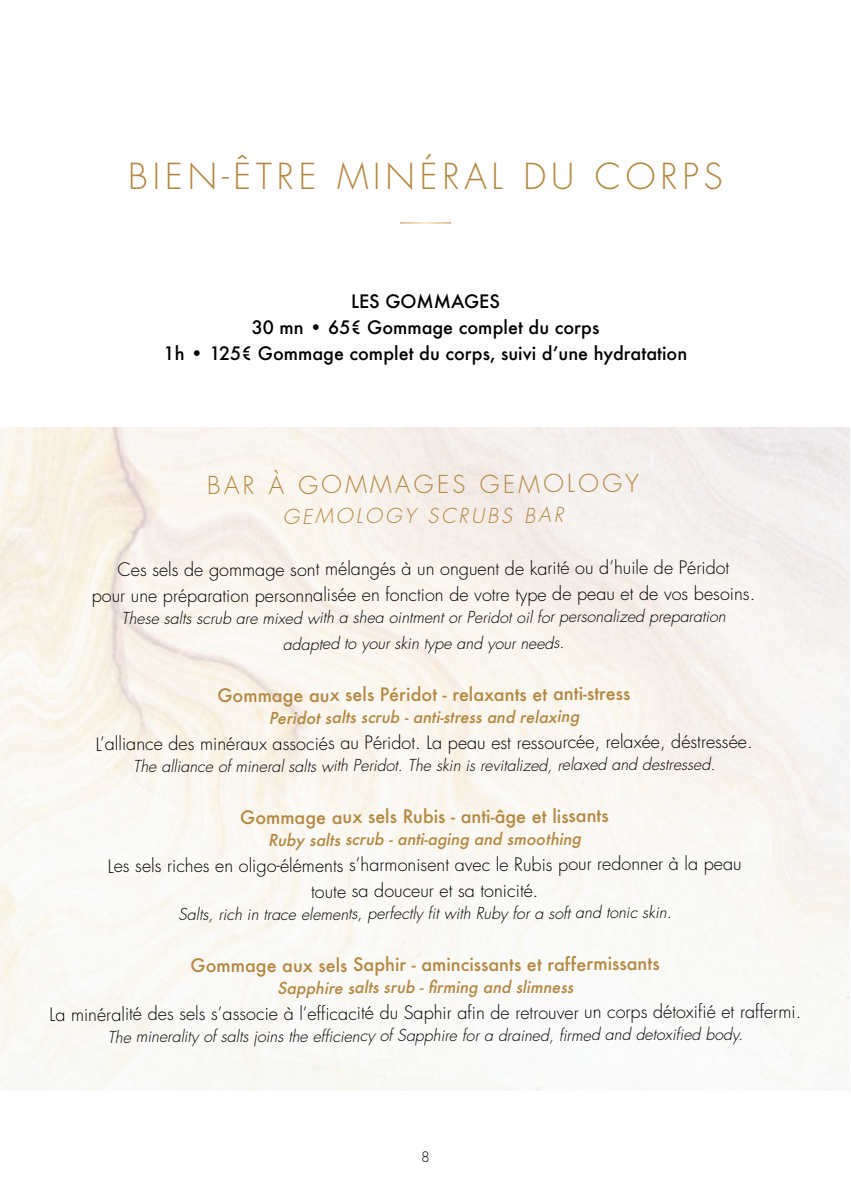
<style>
.page{position:relative;width:851px;height:1191px;background:#fff}
.page>*{position:absolute;margin:0;border:0;box-sizing:border-box;transform-origin:0 0}
.t1{font:300 35px "Futura";letter-spacing:.14em;color:#b38842}
.t2{font:300 24px "Futura";letter-spacing:.135em;color:#b38842}
.t3{font:italic 300 20px "Futura";color:#b38842}
.t4{font:300 18px/26.2px "Futura";letter-spacing:-.005em;color:#000;text-align:center}
.t5{font:500 18px "Futura";letter-spacing:-.005em;color:#b38842}
.t6{font:500 18px/26px "Futura";color:#000;text-align:center}
.t7{font:italic 300 16px/26px "Futura";color:#000;text-align:center}
.t8{font:italic 500 16px "Futura";color:#b38842}
.t9{font:300 14px "Futura";color:#000}
</style>
<div class="page">
<h1 class="t1" style="left:128px;top:154px;width:595px">BIEN-ÊTRE MINÉRAL DU CORPS</h1>
<p class="t6" style="left:164px;top:288px;width:525px">LES GOMMAGES<br>30 mn • 65€ Gommage complet du corps<br>1h • 125€ Gommage complet du corps, suivi d’une hydratation</p>
<h2 class="t2" style="left:207px;top:469px;width:433px">BAR À GOMMAGES GEMOLOGY</h2>
<p class="t3" style="left:283px;top:503px;width:286px">GEMOLOGY SCRUBS BAR</p>
<p class="t4" style="left:92px;top:555px;width:665px">Ces sels de gommage sont mélangés à un onguent de karité ou d’huile de Péridot<br>pour une préparation personnalisée en fonction de votre type de peau et de vos besoins.</p>
<p class="t7" style="left:121px;top:604px;width:609px">These salts scrub are mixed with a shea ointment or Peridot oil for personalized preparation adapted to your skin type and your needs.</p>
<p class="t5" style="left:217px;top:682px;width:414px">Gommage aux sels Péridot - relaxants et anti-stress</p>
<p class="t8" style="left:269px;top:706px;width:315px">Peridot salts scrub - anti-stress and relaxing</p>
<p class="t4" style="left:96px;top:729px;width:658px">L’alliance des minéraux associés au Péridot. La peau est ressourcée, relaxée, déstressée.</p>
<p class="t7" style="left:133px;top:752px;width:587px">The alliance of mineral salts with Peridot. The skin is revitalized, relaxed and destressed.</p>
<p class="t5" style="left:240px;top:804px;width:370px">Gommage aux sels Rubis - anti-âge et lissants</p>
<p class="t8" style="left:268px;top:828px;width:318px">Ruby salts scrub - anti-aging and smoothing</p>
<p class="t4" style="left:108px;top:852px;width:635px">Les sels riches en oligo-éléments s’harmonisent avec le Rubis pour redonner à la peau toute sa douceur et sa tonicité.</p>
<p class="t7" style="left:178px;top:900px;width:498px">Salts, rich in trace elements, perfectly fit with Ruby for a soft and tonic skin.</p>
<p class="t5" style="left:190px;top:952px;width:470px">Gommage aux sels Saphir - amincissants et raffermissants</p>
<p class="t8" style="left:277px;top:976px;width:301px">Sapphire salts srub - firming and slimness</p>
<p class="t4" style="left:49px;top:999px;width:753px">La minéralité des sels s’associe à l’efficacité du Saphir afin de retrouver un corps détoxifié et raffermi.</p>
<p class="t7" style="left:108px;top:1022px;width:640px">The minerality of salts joins the efficiency of Sapphire for a drained, firmed and detoxified body.</p>
<p class="t9" style="left:421px;top:1148px;width:10px">8</p>
</div>
